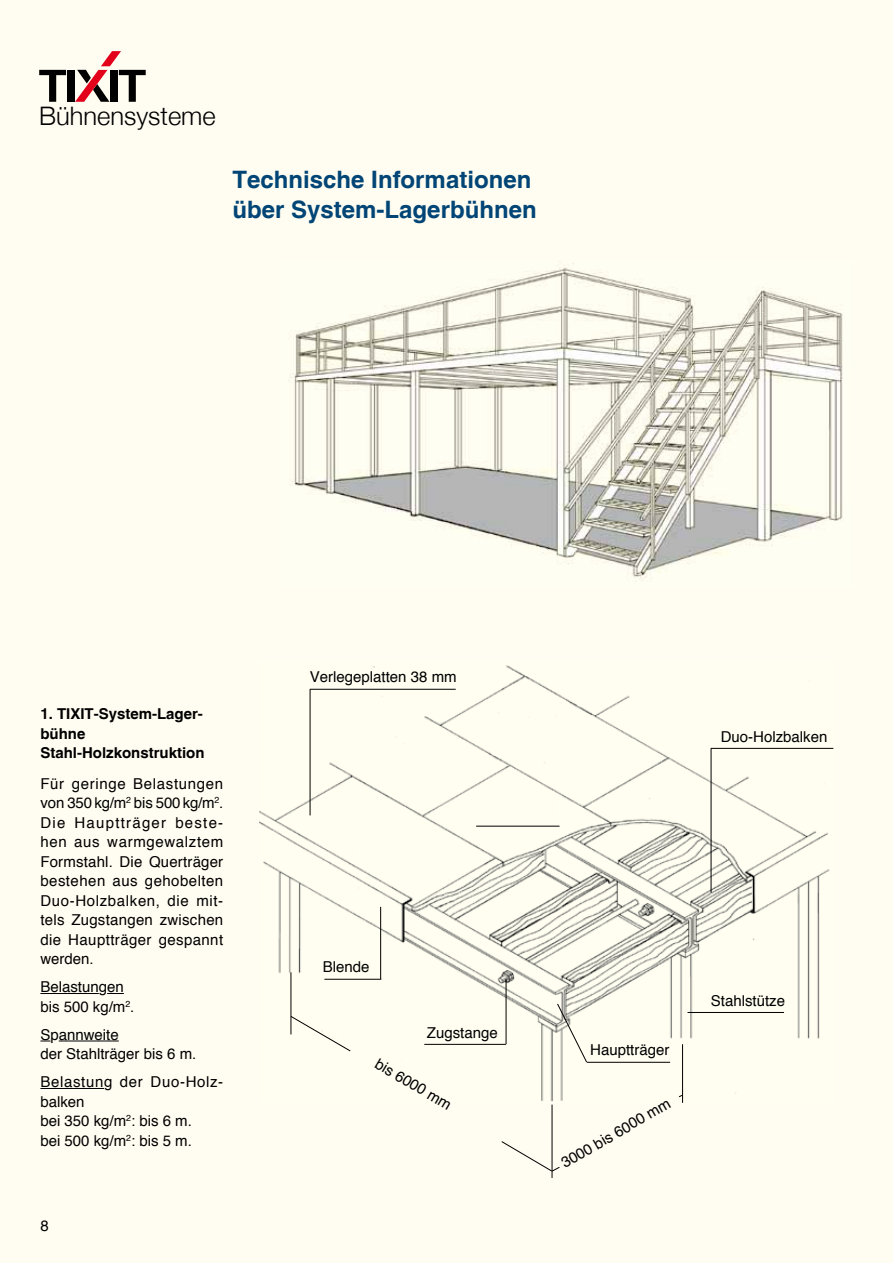
<style>
.page{position:relative;width:893px;height:1263px;background:#fffdf1}
.page>*{position:absolute;margin:0;border:0;box-sizing:border-box;transform-origin:0 0}
.t1{font:300 25.5px "Helvetica Neue LT";color:#000}
.t2{font:700 24px/30px "Helvetica";color:#004576}
.t3{font:15px/19.5px "Helvetica";color:#000}
.t4{font:700 15px/19.5px "Helvetica";color:#000}
</style>
<div class="page">
<img style="left:259px;top:665px;width:574px;height:437px">
<img style="left:290px;top:263px;width:553px;height:316px">
<svg style="left:290px;top:1016px;width:61px;height:35px"></svg>
<hr style="left:291px;top:972px;width:1px;height:62px;background:#000">
<hr style="left:552px;top:1104px;width:1px;height:74px;background:#000">
<svg style="left:501px;top:1141px;width:59px;height:31px"></svg>
<hr style="left:682px;top:1044px;width:1px;height:59px;background:#000">
<hr style="left:310px;top:689px;width:1px;height:126px;background:#000">
<hr style="left:310px;top:689px;width:146px;height:1px;background:#000">
<hr style="left:587px;top:1062px;width:83px;height:1px;background:#000">
<hr style="left:506px;top:979px;width:1px;height:65px;background:#000">
<hr style="left:424px;top:1044px;width:82px;height:1px;background:#000">
<hr style="left:380px;top:907px;width:1px;height:72px;background:#000">
<hr style="left:324px;top:979px;width:57px;height:1px;background:#000">
<hr style="left:687px;top:1012px;width:97px;height:1px;background:#000">
<hr style="left:476px;top:826px;width:83px;height:1px;background:#000">
<hr style="left:711px;top:748px;width:1px;height:145px;background:#000">
<hr style="left:711px;top:748px;width:122px;height:1px;background:#000">
<svg style="left:557px;top:1003px;width:30px;height:59px"></svg>
<hr style="left:40px;top:993px;width:59px;height:1px;background:#000">
<svg style="left:107px;top:993px;width:17px;height:1px"></svg>
<hr style="left:59px;top:1040px;width:60px;height:1px;background:#000">
<hr style="left:40px;top:1088px;width:64px;height:1px;background:#000">
<svg style="left:39px;top:70px;width:27px;height:32px"></svg>
<div style="left:68px;top:70px;width:7px;height:32px;background:#000"></div>
<svg style="left:75px;top:51px;width:71px;height:51px"></svg>
<h1 class="t1" style="left:39px;top:100px;width:178px">Bühnensysteme</h1>
<h2 class="t2" style="left:233px;top:164px;width:306px">Technische Informationen über System-Lagerbühnen</h2>
<p class="t4" style="left:40px;top:704px;width:166px">1. TIXIT-System-Lager&shy;bühne<br>Stahl-Holzkonstruktion</p>
<p class="t3" style="left:40px;top:773px;width:184px;text-align:justify">Für geringe Belastungen von 350 kg/m<sup>2</sup> bis 500 kg/m<sup>2</sup>.<br>Die Hauptträger beste&shy;hen aus warmgewalztem Formstahl. Die Querträger bestehen aus gehobelten Duo-Holzbalken, die mit&shy;tels Zugstangen zwischen die Hauptträger gespannt werden.</p>
<p class="t3" style="left:40px;top:977px;width:95px">Belastungen bis 500 kg/m<sup>2</sup>.</p>
<p class="t3" style="left:40px;top:1024px;width:157px">Spannweite<br>der Stahlträger bis 6 m.</p>
<p class="t3" style="left:40px;top:1072px;width:184px">Belastung der Duo-Holz&shy;balken<br>bei 350 kg/m<sup>2</sup>: bis 6 m.<br>bei 500 kg/m<sup>2</sup>: bis 5 m.</p>
<p class="t3" style="left:40px;top:1215px;width:10px">8</p>
<p class="t3" style="left:310px;top:667px;width:148px">Verlegeplatten 38 mm</p>
<p class="t3" style="left:721px;top:726px;width:108px">Duo-Holzbalken</p>
<p class="t3" style="left:323px;top:957px;width:48px">Blende</p>
<p class="t3" style="left:427px;top:1022px;width:72px">Zugstange</p>
<p class="t3" style="left:382px;top:1053px;width:87px;rotate:31deg">bis 6000 mm</p>
<p class="t3" style="left:590px;top:1040px;width:81px">Hauptträger</p>
<p class="t3" style="left:557px;top:1155px;width:125px;rotate:-30deg">3000 bis 6000 mm</p>
<p class="t3" style="left:711px;top:990px;width:76px">Stahlstütze</p>
</div>
